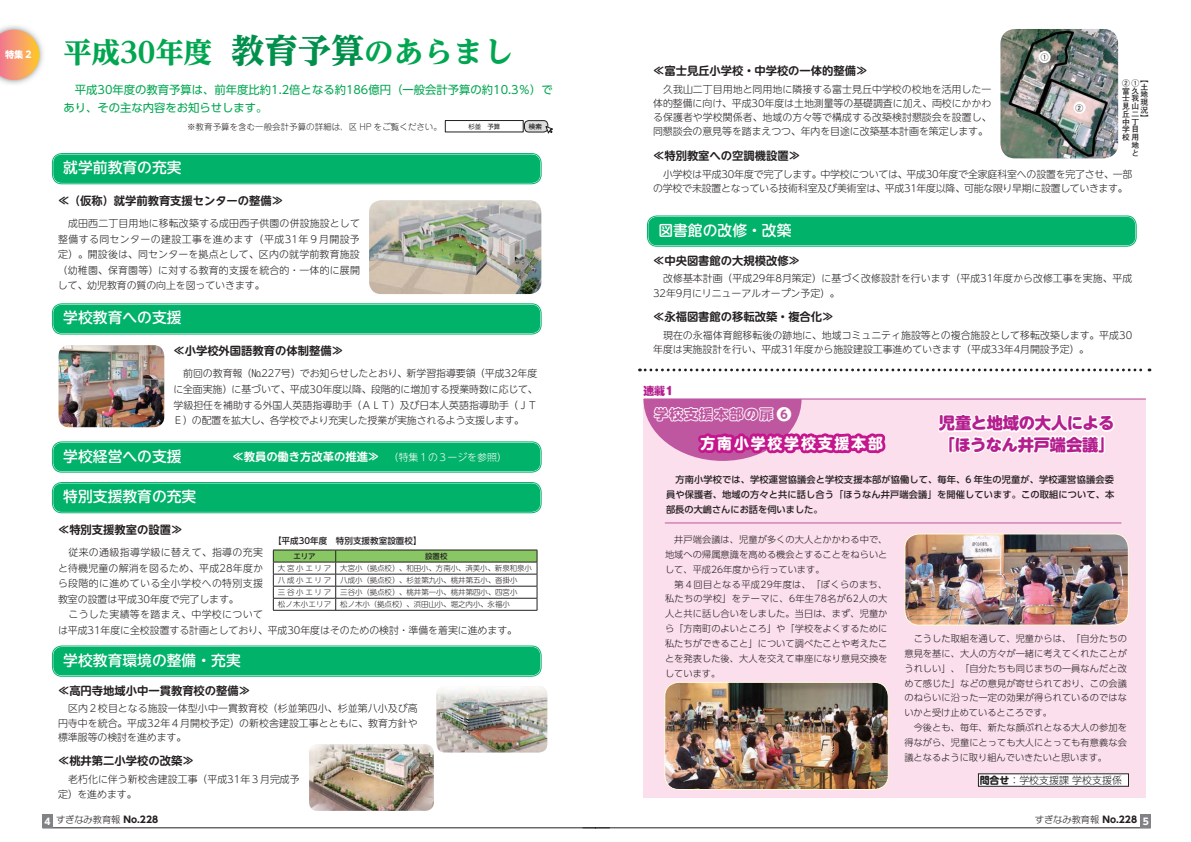
<style>
.page{position:relative;width:1191px;height:842px;background:#fff}
.page>*{position:absolute;margin:0;border:0;box-sizing:border-box;transform-origin:0 0}
.t1{font:28.3px "UD Reimin Pro Heavy 90 pv RKSJ H";color:#00a650}
.t2{font:16.3px/21.3px "UD Shin M Go Pro Heavy 90 pv RKSJ H";letter-spacing:-.015em;color:#b41e8e}
.t3{font:15.2px "Shin M Go Min Futoline 90 pv RKSJ H";letter-spacing:-.01em;color:#fff}
.t4{font:14.9px "UD Shin M Go Pro Bold 90 pv RKSJ H";letter-spacing:.125em;color:#fff}
.t5{font:14.8px "UD Shin M Go Pro Medium 90 pv RKSJ H";color:#fff}
.t6{font:11.3px "UD Shin M Go Pro De Bold 90 pv RKSJ H";letter-spacing:-.005em;color:#231f20}
.t7{font:11.3px/17.7px "UD Shin Go Pro Regular 90 pv RKSJ H";color:#00a650}
.t8{font:11.3px "UD Shin M Go Pro De Bold 90 pv RKSJ H";letter-spacing:-.005em;color:#fff}
.t9{font:10.8px "Tunnel Min Wideline 90 pv RKSJ H";color:#b41e8e}
.t10{font:9.9px/14.2px "UD Shin M Go Pro Light 90 pv RKSJ H";letter-spacing:-.005em;color:#231f20;text-align:justify}
.t11{font:9.9px/15.6px "UD Shin M Go Pro Light 90 pv RKSJ H";letter-spacing:.015em;color:#231f20}
.t12{font:9.2px/14.9px "UD Shin Go Pro Light 90 pv RKSJ H";letter-spacing:.005em;color:#231f20}
.t13{font:9.2px/14.9px "UD Shin Go Pro Medium 90 pv RKSJ H";letter-spacing:.015em;color:#231f20;text-align:justify}
.t14{font:9.2px "UD Shin Go Pro Bold 90 pv RKSJ H";color:#231f20}
.t15{font:9.2px "UD Shin M Go Pro Bold 90 pv RKSJ H";color:#fff}
.t16{font:8.6px "UD Shin M Go Pro Medium 90 pv RKSJ H";letter-spacing:-.005em;color:#231f20}
.t17{font:8.5px "Jun 101 Pro Light 90 pv RKSJ H";color:#231f20}
.t18{font:7.8px/7.8px "Futo Go B101 Pro Bold 90 pv RKSJ H";color:#231f20;text-align:right}
.t19{font:7.5px/12.1px "UD Shin M Go Pro Light 90 pv RKSJ H";letter-spacing:-.005em;color:#231f20}
.t20{font:7.5px "UD Shin M Go Pro Medium 90 pv RKSJ H";letter-spacing:-.01em;color:#231f20}
.t21{font:6.4px "UD Shin Go Pro Regular 90 pv RKSJ H";color:#231f20}
.t22{font:6.4px "UD Shin Go Pro Medium 90 pv RKSJ H";color:#231f20}
.s1{font-size:33.3px;color:#00904c}
.s2{font-size:29.8px}
.s3{font-family:"UD Shin M Go Pro Light 90 pv RKSJ H";font-size:9.9px}
.s4{font-family:"UD Shin M Go Pro Bold 90 pv RKSJ H"}
.s5{color:#fff}
.s6{font-family:"Typelabo N Std Light 90 pv RKSJ H"}
.s7{font-family:"UD Shin Go Pro Light 90 pv RKSJ H"}
</style>
<div class="page">
<hr style="left:43px;top:828px;width:552px;height:1px;background:#231f20">
<div style="left:43px;top:814px;width:10px;height:14px;background:#808285"></div>
<hr style="left:595px;top:828px;width:555px;height:1px;background:#231f20">
<svg style="left:583px;top:828px;width:26px;height:1px"></svg>
<div style="left:1140px;top:814px;width:10px;height:14px;background:#808285"></div>
<div style="left:53px;top:647px;width:487px;height:28px;background:#00b26a;border-radius:9px"></div>
<div style="left:52px;top:645px;width:489px;height:32px;border:1px solid #00b26a;border-radius:9px"></div>
<div style="left:54px;top:647px;width:486px;height:28px;border:1px solid #00b26a;border-radius:8px"></div>
<div style="left:53px;top:483px;width:487px;height:29px;background:#00b26a;border-radius:9px"></div>
<div style="left:52px;top:482px;width:489px;height:31px;border:1px solid #00b26a;border-radius:9px"></div>
<div style="left:54px;top:484px;width:486px;height:27px;border:1px solid #00b26a;border-radius:8px"></div>
<svg style="left:273px;top:550px;width:265px;height:60px"></svg>
<hr style="left:273px;top:610px;width:264px;height:1px;background:#231f20">
<div style="left:53px;top:443px;width:487px;height:28px;background:#00b26a;border-radius:9px"></div>
<div style="left:52px;top:441px;width:489px;height:32px;border:1px solid #00b26a;border-radius:9px"></div>
<div style="left:54px;top:443px;width:486px;height:28px;border:1px solid #00b26a;border-radius:8px"></div>
<div style="left:643px;top:399px;width:502px;height:398px;background:#fcdfec"></div>
<img style="left:905px;top:534px;width:223px;height:91px;border-radius:14px">
<div style="left:904px;top:534px;width:224px;height:91px;border:1px solid #fffcdf;border-radius:14px"></div>
<img style="left:665px;top:682px;width:223px;height:107px;border-radius:14px">
<div style="left:664px;top:682px;width:224px;height:108px;border:1px solid #fffcdf;border-radius:14px"></div>
<hr style="left:665px;top:523px;width:456px;height:1px;background:#bf56a0">
<div style="left:978px;top:774px;width:150px;height:12px;background:#fff"></div>
<svg style="left:639px;top:87px;width:511px;height:390px"></svg>
<img style="left:0;top:25px;width:43px;height:59px">
<svg style="left:0;top:30px;width:39px;height:50px;background:#f4a67b"></svg>
<div style="left:445px;top:120px;width:78px;height:12px;border:1px solid #231f20"></div>
<div style="left:524px;top:121px;width:24px;height:11px;background:#dcddde;border-radius:4px"></div>
<div style="left:524px;top:120px;width:24px;height:12px;border:1px solid #231f20;border-radius:4px"></div>
<svg style="left:545px;top:126px;width:8px;height:8px"></svg>
<div style="left:53px;top:154px;width:487px;height:29px;background:#00b26a;border-radius:9px"></div>
<div style="left:52px;top:153px;width:489px;height:31px;border:1px solid #00b26a;border-radius:9px"></div>
<div style="left:54px;top:155px;width:486px;height:27px;border:1px solid #00b26a;border-radius:8px"></div>
<img style="left:369px;top:200px;width:172px;height:94px;border-radius:12px">
<div style="left:53px;top:305px;width:487px;height:28px;background:#00b26a;border-radius:9px"></div>
<div style="left:52px;top:303px;width:489px;height:31px;border:1px solid #00b26a;border-radius:9px"></div>
<div style="left:54px;top:305px;width:486px;height:28px;border:1px solid #00b26a;border-radius:8px"></div>
<img style="left:59px;top:345px;width:105px;height:82px;border-radius:10px">
<img style="left:436px;top:686px;width:111px;height:66px;border-radius:9px">
<img style="left:309px;top:744px;width:125px;height:67px;border-radius:8px">
<img style="left:1000px;top:29px;width:118px;height:129px;border-radius:15px">
<div style="left:1038px;top:51px;width:12px;height:12px;background:#fff;border-radius:50%"></div>
<div style="left:1073px;top:102px;width:12px;height:12px;background:#fff;border-radius:50%"></div>
<p class="t15" style="left:5px;top:51px;width:28px">特集 2</p>
<h1 class="t1" style="left:63px;top:42px;width:451px">平成30年度 <span class="s1">教育予算</span><span class="s2">のあらまし</span></h1>
<p class="t7" style="left:63px;top:83px;width:491px">　平成30年度の教育予算は、前年度比約1.2倍となる約186億円（一般会計予算の約10.3％）であり、その主な内容をお知らせします。</p>
<p class="t17" style="left:187px;top:124px;width:256px">※教育予算を含む一般会計予算の詳細は、区 HP をご覧ください。</p>
<p class="t21" style="left:468px;top:124px;width:33px">杉並　予算</p>
<p class="t22" style="left:529px;top:124px;width:14px">検索</p>
<h3 class="t5" style="left:63px;top:162px;width:120px">就学前教育の充実</h3>
<p class="t6" style="left:58px;top:196px;width:227px">≪（仮称）就学前教育支援センターの整備≫</p>
<p class="t10" style="left:58px;top:217px;width:304px;line-height:15.6px">　成田西二丁目用地に移転改築する成田西子供園の併設施設として整備する同センターの建設工事を進めます（平成31年９月開設予定）。開設後は、同センターを拠点として、区内の就学前教育施設（幼稚園、保育園等）に対する教育的支援を統合的・一体的に展開して、幼児教育の質の向上を図っていきます。</p>
<h3 class="t5" style="left:63px;top:312px;width:120px">学校教育への支援</h3>
<p class="t6" style="left:173px;top:347px;width:171px">≪小学校外国語教育の体制整備≫</p>
<p class="t10" style="left:173px;top:367px;width:366px;line-height:15.6px">　前回の教育報（№227号）でお知らせしたとおり、新学習指導要領（平成32年度に全面実施）に基づいて、平成30年度以降、段階的に増加する授業時数に応じて、学級担任を補助する外国人英語指導助手（ＡＬＴ）及び日本人英語指導助手（ＪＴＥ）の配置を拡大し、各学校でより充実した授業が実施されるよう支援します。　</p>
<h3 class="t5" style="left:63px;top:450px;width:120px">学校経営への支援</h3>
<p class="t8" style="left:232px;top:453px;width:276px">≪教員の働き方改革の推進≫<span class="s3">　（特集１の３ージを参照）</span></p>
<h3 class="t5" style="left:63px;top:491px;width:135px">特別支援教育の充実</h3>
<p class="t6" style="left:58px;top:525px;width:126px">≪特別支援教室の設置≫</p>
<p class="t11" style="left:58px;top:546px;width:470px">　従来の通級指導学級に替えて、指導の充実<br>と待機児童の解消を図るため、平成28年度か<br>ら段階的に進めている全小学校への特別支援<br>教室の設置は平成30年度で完了します。<br>　こうした実績等を踏まえ、中学校について<br>は平成31年度に全校設置する計画としており、平成30年度はそのための検討・準備を着実に進めます。　</p>
<p class="t16" style="left:273px;top:538px;width:150px">【平成30年度　特別支援教室設置校】</p>
<p class="t20" style="left:293px;top:553px;width:24px">エリア</p>
<p class="t20" style="left:425px;top:553px;width:24px">設置校</p>
<p class="t19" style="left:278px;top:563px;width:256px">大宮小エリア 大宮小（拠点校）、和田小、方南小、済美小、新泉和泉小八成小エリア 八成小（拠点校）、杉並第九小、桃井第五小、沓掛小<br>三谷小エリア 三谷小（拠点校）、桃井第一小、桃井第四小、四宮小<br>松ノ木小エリア 松ノ木小（拠点校）、浜田山小、堀之内小、永福小</p>
<h3 class="t5" style="left:63px;top:654px;width:179px">学校教育環境の整備・充実</h3>
<p class="t6" style="left:58px;top:686px;width:194px">≪高円寺地域小中一貫教育校の整備≫</p>
<p class="t10" style="left:58px;top:703px;width:361px">　区内２校目となる施設一体型小中一貫教育校（杉並第四小、杉並第八小及び高円寺中を統合。平成32年４月開校予定）の新校舎建設工事とともに、教育方針や標準服等の検討を進めます。</p>
<p class="t6" style="left:58px;top:757px;width:137px">≪桃井第二小学校の改築≫</p>
<p class="t10" style="left:58px;top:774px;width:243px">　老朽化に伴う新校舎建設工事（平成31年３月完成予定）を進めます。</p>
<p class="t18" style="left:1040px;top:54px;width:9px">①</p>
<p class="t6" style="left:653px;top:66px;width:216px">≪富士見丘小学校・中学校の一体的整備≫</p>
<p class="t10" style="left:653px;top:83px;width:340px">　久我山二丁目用地と同用地に隣接する富士見丘中学校の校地を活用した一体的整備に向け、平成30年度は土地測量等の基礎調査に加え、両校にかかわる保護者や学校関係者、地域の方々等で構成する改築検討懇談会を設置し、同懇談会の意見等を踏まえつつ、年内を目途に改築基本計画を策定します。</p>
<p class="t6" style="left:653px;top:151px;width:148px">≪特別教室への空調機設置≫</p>
<p class="t10" style="left:653px;top:168px;width:481px">　小学校は平成30年度で完了します。中学校については、平成30年度で全家庭科室への設置を完了させ、一部の学校で未設置となっている技術科室及び美術室は、平成31年度以降、可能な限り早期に設置していきます。</p>
<p class="t18" style="left:1122px;top:80px;width:18px">②①富久士我見山丘二中丁学目校用地<br>と</p>
<p class="t18" style="left:1140px;top:76px;width:9px;text-align:justify">【土地現況】</p>
<p class="t18" style="left:1075px;top:105px;width:9px">②</p>
<h3 class="t5" style="left:658px;top:224px;width:135px">図書館の改修・改築</h3>
<p class="t6" style="left:653px;top:256px;width:148px">≪中央図書館の大規模改修≫</p>
<p class="t10" style="left:653px;top:273px;width:480px">　改修基本計画（平成29年8月策定）に基づく改修設計を行います（平成31年度から改修工事を実施、平成<br>32年9月にリニューアルオープン予定）。</p>
<p class="t6" style="left:653px;top:313px;width:182px">≪永福図書館の移転改築・複合化≫</p>
<p class="t10" style="left:653px;top:330px;width:481px">　現在の永福体育館移転後の跡地に、地域コミュニティ施設等との複合施設として移転改築します。平成30年度は実施設計を行い、平成31年度から施設建設工事進めていきます（平成33年4月開設予定）。</p>
<p class="t9" style="left:643px;top:387px;width:33px">連載１</p>
<h3 class="t3" style="left:653px;top:409px;width:140px">学校支援本部の扉 <span class="s4">❻</span></h3>
<h3 class="t4" style="left:700px;top:438px;width:184px">方南小学校学校支援本部</h3>
<h2 class="t2" style="left:938px;top:415px;width:178px">児童と地域の大人による「ほうなん井戸端会議」</h2>
<p class="t13" style="left:666px;top:474px;width:450px">　方南小学校では、学校運営協議会と学校支援本部が協働して、毎年、6 年生の児童が、学校運営協議会委員や保護者、地域の方々と共に話し合う「ほうなん井戸端会議」を開催しています。この取組について、本部長の大嶋さんにお話を伺いました。</p>
<p class="t12" style="left:665px;top:533px;width:224px">　井戸端会議は、児童が多くの大人とかかわる中で、地域への帰属意識を高める機会とすることをねらいとして、平成26年度から行っています。<br>　第４回目となる平成29年度は、「ぼくらのまち、私たちの学校」をテーマに、6年生78名が62人の大人と共に話し合いをしました。当日は、まず、児童から「方南町のよいところ」や「学校をよくするために私たちができること」について調べたことや考えたことを発表した後、大人を交えて車座になり意見交換をしています。</p>
<p class="t12" style="left:904px;top:632px;width:224px">　こうした取組を通して、児童からは、「自分たちの意見を基に、大人の方々が一緒に考えてくれたことがうれしい」、「自分たちも同じまちの一員なんだと改めて感じた」などの意見が寄せられており、この会議のねらいに沿った一定の効果が得られているのではないかと受け止めているところです。<br>　今後とも、毎年、新たな顔ぶれとなる大人の参加を得ながら、児童にとっても大人にとっても有意義な会議となるように取り組んでいきたいと思います。</p>
<p class="t10" style="left:979px;top:774px;width:144px"><span class="s4">問合せ</span>：学校支援課 学校支援係</p>
<p class="t14" style="left:45px;top:816px;width:115px"><span class="s5">4</span> <span class="s6">すぎなみ</span><span class="s7">教育報</span> No.228</p>
<p class="t14" style="left:1034px;top:816px;width:115px"><span class="s6">すぎなみ</span><span class="s7">教育報</span> No.228 <span class="s5">5</span></p>
</div>
